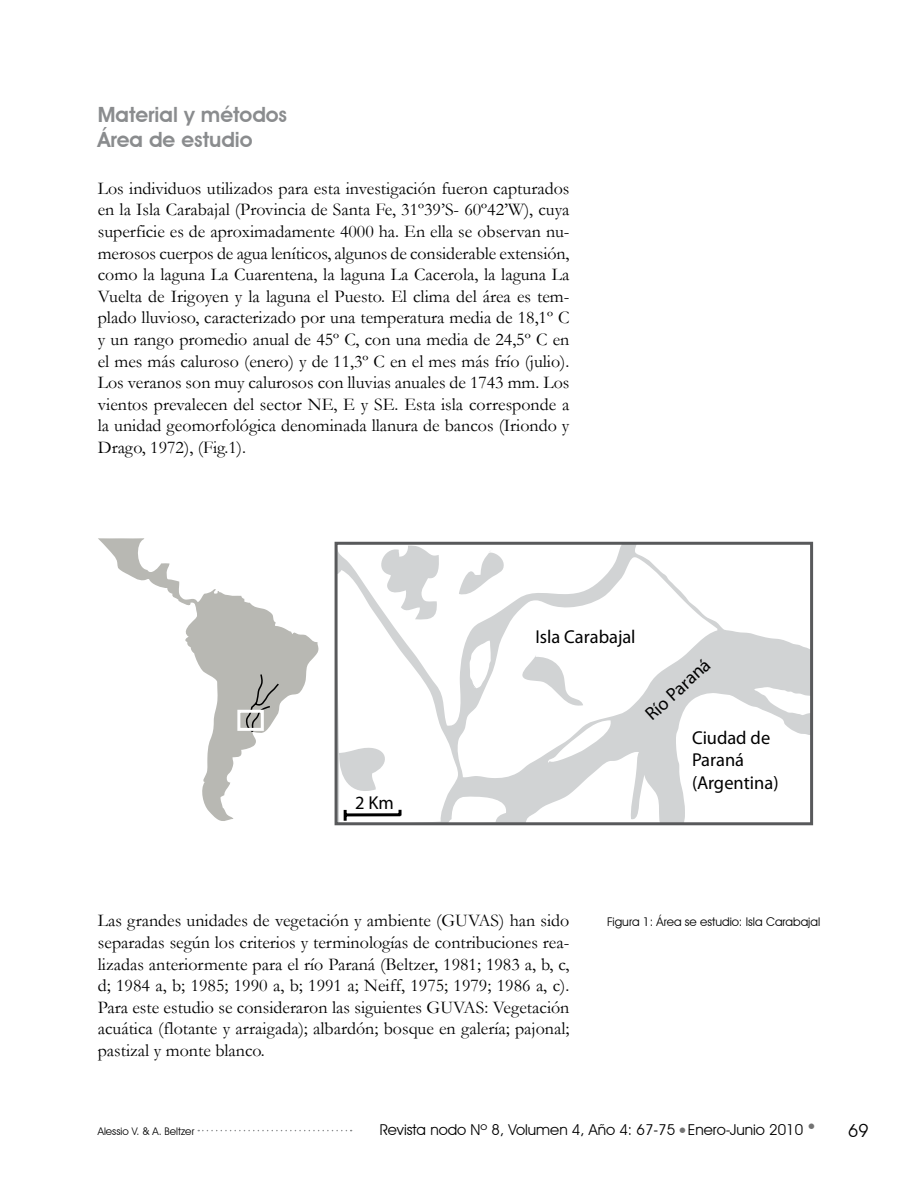
<style>
.page{position:relative;width:918px;height:1188px;background:#fff}
.page>*{position:absolute;margin:0;border:0;box-sizing:border-box;transform-origin:0 0}
.t1{font:600 21px/25.2px "Avant Garde IT Cby BT";color:#8a8c8e}
.t2{font:18.75px/22.5px "Myriad Pro";color:#000}
.t3{font:18.6px "Myriad Pro";color:#000}
.t4{font:18px/21.6px "Garamond";color:#000;text-align:justify}
.t5{font:18px "Avant Garde IT Cby BT";color:#000}
.t6{font:15px "Avant Garde IT Cby BT";color:#000}
.t7{font:12px "Avant Garde IT Cby BT";color:#000}
.t8{font:10.5px "Avant Garde IT Cby BT";color:#000}
</style>
<div class="page">
<svg style="left:198px;top:1130px;width:154px;height:1px"></svg>
<svg style="left:98px;top:538px;width:221px;height:283px"></svg>
<svg style="left:246px;top:673px;width:34px;height:61px;background:#afafab"></svg>
<div style="left:237px;top:710px;width:27px;height:21px;border:3px solid #fff"></div>
<div style="left:336px;top:543px;width:476px;height:281px;background:#d1d3d4"></div>
<svg style="left:508px;top:557px;width:182px;height:220px;fill:#fff"></svg>
<svg style="left:526px;top:720px;width:135px;height:101px"></svg>
<svg style="left:676px;top:687px;width:133px;height:134px;background:#f8f8f9"></svg>
<svg style="left:634px;top:546px;width:175px;height:104px;background:#f9fafa"></svg>
<svg style="left:336px;top:541px;width:288px;height:188px;background:#f9f9f9"></svg>
<svg style="left:521px;top:654px;width:62px;height:55px"></svg>
<div style="left:335px;top:542px;width:478px;height:283px;border:3px solid #58595b"></div>
<svg style="left:336px;top:546px;width:172px;height:279px"></svg>
<p class="t1" style="left:98px;top:102px;width:191px">Material y métodos<br>Área de estudio</p>
<p class="t4" style="left:98px;top:177px;width:473px">Los individuos utilizados para esta investigación fueron capturados en la Isla Carabajal (Provincia de Santa Fe, 31º39’S- 60º42’W), cuya superficie es de aproximadamente 4000 ha. En ella se observan nu&shy;merosos cuerpos de agua leníticos, algunos de considerable extensión, como la laguna La Cuarentena, la laguna La Cacerola, la laguna La Vuelta de Irigoyen y la laguna el Puesto. El clima del área es tem&shy;plado lluvioso, caracterizado por una temperatura media de 18,1º C y un rango promedio anual de 45º C, con una media de 24,5º C en el mes más caluroso (enero) y de 11,3º C en el mes más frío (julio).<br>Los veranos son muy calurosos con lluvias anuales de 1743 mm. Los vientos prevalecen del sector NE, E y SE. Esta isla corresponde a la unidad geomorfológica denominada llanura de bancos (Iriondo y Drago, 1972), (Fig.1).</p>
<p class="t2" style="left:355px;top:791px;width:40px">2 Km</p>
<p class="t2" style="left:536px;top:625px;width:102px">Isla Carabajal</p>
<p class="t3" style="left:640px;top:709px;width:83px;rotate:-43deg">Río Paraná</p>
<p class="t2" style="left:692px;top:726px;width:88px">Ciudad de<br>Paraná (Argentina)</p>
<p class="t4" style="left:98px;top:909px;width:473px">Las grandes unidades de vegetación y ambiente (GUVAS) han sido separadas según los criterios y terminologías de contribuciones rea&shy;lizadas anteriormente para el río Paraná (Beltzer, 1981; 1983 a, b, c, d; 1984 a, b; 1985; 1990 a, b; 1991 a; Neiff, 1975; 1979; 1986 a, c).<br>Para este estudio se consideraron las siguientes GUVAS: Vegetación acuática (flotante y arraigada); albardón; bosque en galería; pajonal; pastizal y monte blanco.</p>
<p class="t7" style="left:607px;top:914px;width:215px">Figura 1: Área se estudio: Isla Carabajal</p>
<p class="t8" style="left:98px;top:1125px;width:98px">Alessio V. &amp; A. Beltzer</p>
<p class="t6" style="left:380px;top:1121px;width:425px">Revista nodo Nº 8, Volumen 4, Año 4: 67-75 Enero-Junio 2010</p>
<p class="t5" style="left:848px;top:1120px;width:22px">69</p>
</div>
